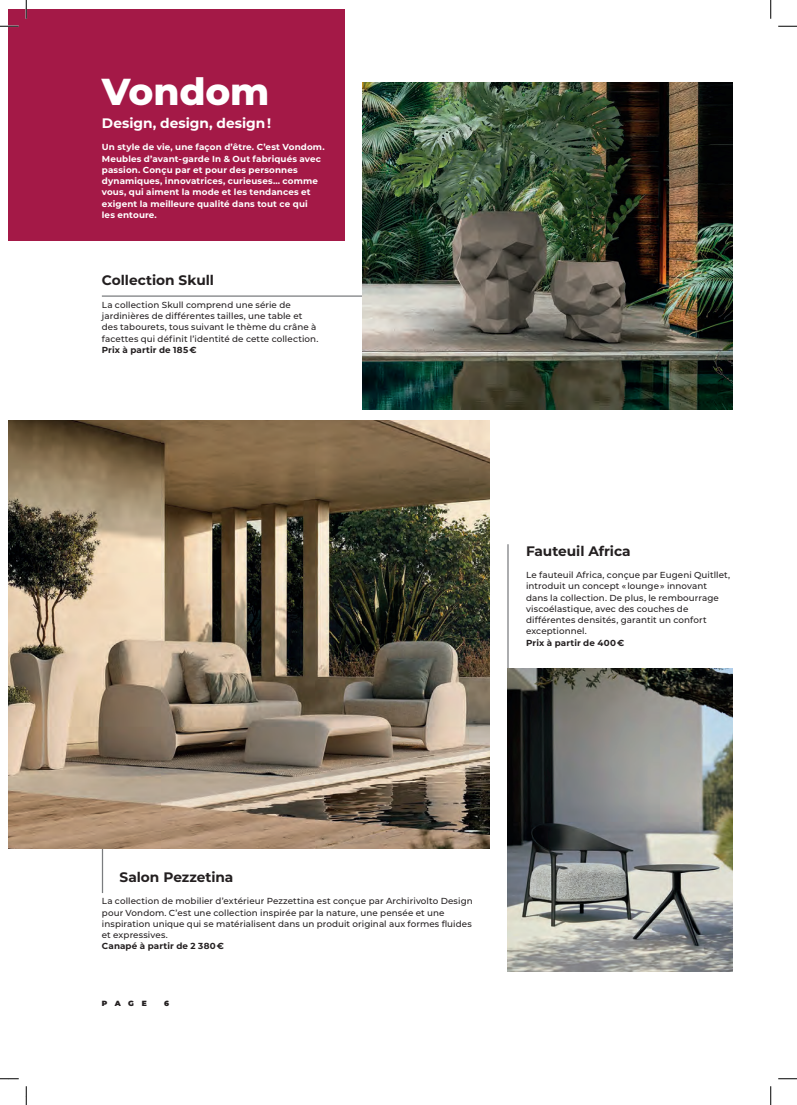
<style>
.page{position:relative;width:797px;height:1105px;background:#fff}
.page>*{position:absolute;margin:0;border:0;box-sizing:border-box;transform-origin:0 0}
.t1{font:800 37.5px "Montserrat";letter-spacing:-.005em;color:#fff}
.t2{font:700 13.75px "Montserrat";letter-spacing:-.005em;color:#231f20}
.t3{font:700 13.75px "Montserrat";color:#fff}
.t4{font:500 8.75px/11.2px "Montserrat";letter-spacing:.01em;color:#231f20}
.t5{font:700 8.75px/11.2px "Montserrat";letter-spacing:.015em;color:#fff}
.t6{font:700 8.75px "Montserrat";letter-spacing:.015em;color:#231f20}
.t7{font:900 7.5px "Montserrat";color:#231f20}
</style>
<div class="page">
<hr style="left:102px;top:295px;width:260px;height:2px;background:#7a7c7f">
<hr style="left:102px;top:848px;width:1px;height:45px;background:#7a7c7f">
<hr style="left:507px;top:544px;width:1px;height:124px;background:#7a7c7f">
<div style="left:9px;top:9px;width:336px;height:231px;background:#a41947"></div>
<img style="left:507px;top:668px;width:226px;height:304px">
<img style="left:9px;top:420px;width:480px;height:428px">
<img style="left:362px;top:83px;width:371px;height:326px">
<svg style="left:0;top:25px;width:19px;height:2px"></svg>
<svg style="left:778px;top:25px;width:19px;height:2px"></svg>
<svg style="left:0;top:1078px;width:19px;height:1px"></svg>
<svg style="left:778px;top:1078px;width:19px;height:1px"></svg>
<svg style="left:25px;top:0;width:2px;height:19px"></svg>
<svg style="left:25px;top:1086px;width:2px;height:19px"></svg>
<svg style="left:770px;top:0;width:1px;height:19px"></svg>
<svg style="left:770px;top:1086px;width:1px;height:19px"></svg>
<h1 class="t1" style="left:102px;top:65px;width:169px">Vondom</h1>
<h2 class="t3" style="left:102px;top:113px;width:171px">Design, design, design !</h2>
<p class="t5" style="left:102px;top:141px;width:224px">Un style de vie, une façon d’être. C’est Vondom.<br>Meubles d’avant-garde In &amp; Out fabriqués avec passion. Conçu par et pour des personnes dynamiques, innovatrices, curieuses… comme vous, qui aiment la mode et les tendances et exigent la meilleure qualité dans tout ce qui<br>les entoure.</p>
<h2 class="t2" style="left:102px;top:271px;width:114px">Collection Skull</h2>
<p class="t4" style="left:102px;top:299px;width:218px">La collection Skull comprend une série de jardinières de différentes tailles, une table et des tabourets, tous suivant le thème du crâne à facettes qui définit l’identité de cette collection.</p>
<p class="t6" style="left:102px;top:344px;width:96px">Prix à partir de 185 €</p>
<h2 class="t2" style="left:526px;top:541px;width:106px">Fauteuil Africa</h2>
<p class="t4" style="left:526px;top:569px;width:205px">Le fauteuil Africa, conçue par Eugeni Quitllet, introduit un concept « lounge » innovant dans la collection. De plus, le rembourrage viscoélastique, avec des couches de différentes densités, garantit un confort exceptionnel.</p>
<p class="t6" style="left:526px;top:636px;width:100px">Prix à partir de 400 €</p>
<h2 class="t2" style="left:120px;top:867px;width:115px">Salon Pezzetina</h2>
<p class="t4" style="left:102px;top:895px;width:372px">La collection de mobilier d’extérieur Pezzettina est conçue par Archirivolto Design pour Vondom. C’est une collection inspirée par la nature, une pensée et une inspiration unique qui se matérialisent dans un produit original aux formes fluides et expressives.</p>
<p class="t6" style="left:102px;top:940px;width:124px">Canapé à partir de 2 380 €</p>
<p class="t7" style="left:102px;top:997px;width:47px">PAGE</p>
<p class="t7" style="left:164px;top:997px;width:6px">6</p>
</div>
